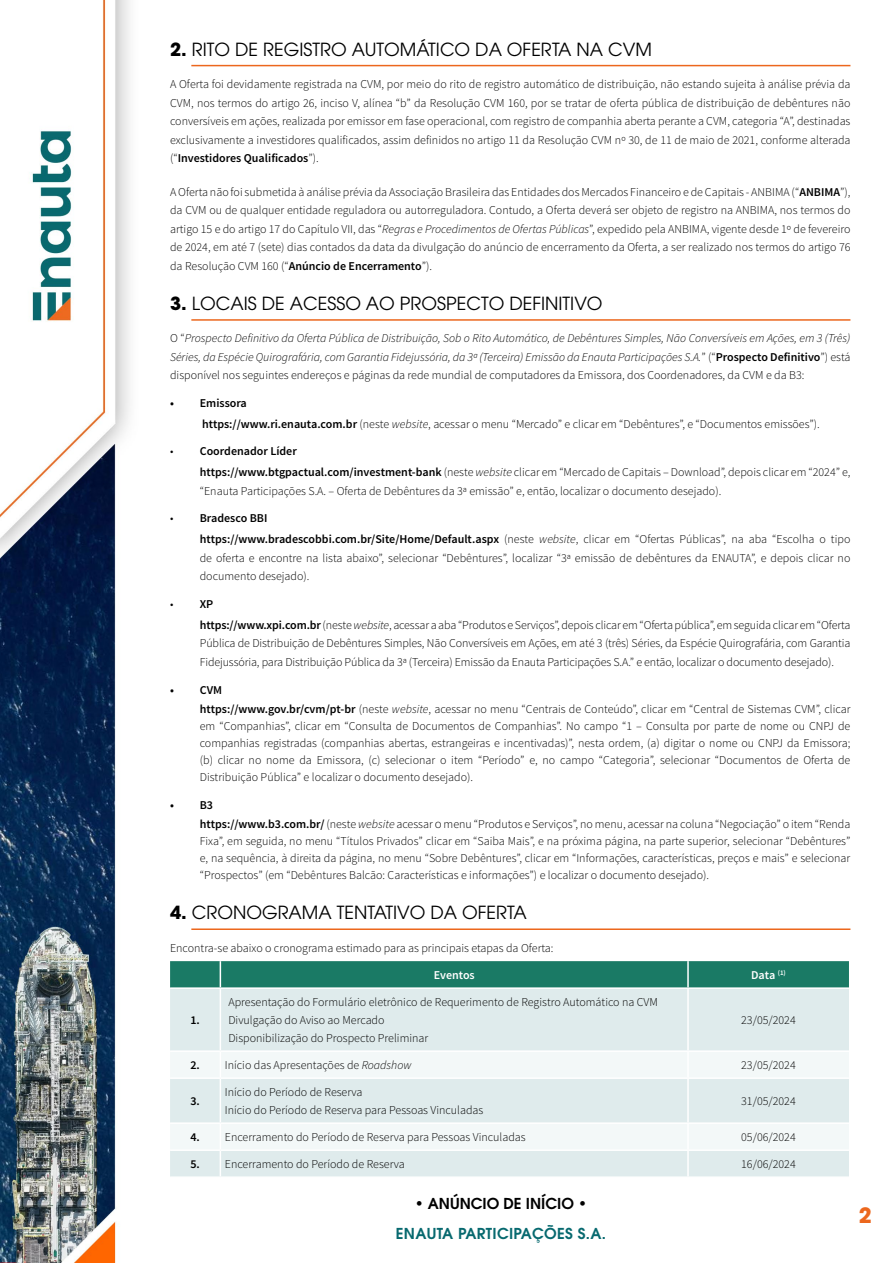
<style>
.page{position:relative;width:893px;height:1263px;background:#fff}
.page>*{position:absolute;margin:0;border:0;box-sizing:border-box;transform-origin:0 0}
.t1{font:700 21px "ITC Avant Garde Pro";color:#ec671d}
.t2{font:18px "ITC Avant Garde Pro";color:#000}
.t3{font:600 15px "ITC Avant Garde Pro";letter-spacing:.02em;color:#07696f}
.t4{font:600 15px "ITC Avant Garde Pro";color:#000}
.t5{font:300 12px/18.6px "Source Sans Pro";color:#000}
.t6{font:italic 300 12px/18.6px "Source Sans Pro";color:#000;text-align:justify}
.t7{font:600 12px/20.9px "Source Sans Pro";color:#000}
.t8{font:600 12px "Source Sans Pro";color:#fff}
.s1{font-weight:700}
.s2{font-weight:600}
.s3{font-style:italic}
.s4{font-style:normal}
.s5{font-weight:600;font-style:normal}
.s6{font-weight:300}
.s7{font-weight:300;font-style:italic}
</style>
<div class="page">
<img style="left:0;top:0;width:851px;height:1263px">
<hr style="left:191px;top:65px;width:659px;height:1px;background:#ec671d">
<hr style="left:191px;top:319px;width:659px;height:2px;background:#ec671d">
<hr style="left:191px;top:928px;width:659px;height:2px;background:#ec671d">
<div style="left:170px;top:989px;width:679px;height:187px;background:#dfebec"></div>
<svg style="left:170px;top:1052px;width:679px;height:97px;fill:#f3f8f8"></svg>
<div style="left:170px;top:961px;width:679px;height:26px;background:#1a7a65"></div>
<hr style="left:687px;top:961px;width:2px;height:26px;background:#fff">
<hr style="left:170px;top:987px;width:50px;height:2px;background:#fff">
<hr style="left:220px;top:987px;width:468px;height:2px;background:#fff">
<hr style="left:220px;top:989px;width:1px;height:61px;background:#fff">
<hr style="left:688px;top:987px;width:161px;height:2px;background:#fff">
<hr style="left:687px;top:989px;width:2px;height:61px;background:#fff">
<hr style="left:170px;top:1050px;width:50px;height:2px;background:#fff">
<hr style="left:220px;top:1050px;width:468px;height:2px;background:#fff">
<svg style="left:220px;top:1052px;width:1px;height:25px"></svg>
<hr style="left:688px;top:1050px;width:161px;height:2px;background:#fff">
<hr style="left:687px;top:1052px;width:2px;height:25px;background:#fff">
<hr style="left:170px;top:1077px;width:50px;height:2px;background:#fff">
<hr style="left:220px;top:1077px;width:468px;height:2px;background:#fff">
<hr style="left:220px;top:1079px;width:1px;height:43px;background:#fff">
<hr style="left:688px;top:1077px;width:161px;height:2px;background:#fff">
<hr style="left:687px;top:1079px;width:2px;height:43px;background:#fff">
<hr style="left:170px;top:1122px;width:50px;height:2px;background:#fff">
<hr style="left:220px;top:1122px;width:468px;height:2px;background:#fff">
<hr style="left:688px;top:1122px;width:161px;height:2px;background:#fff">
<hr style="left:687px;top:1124px;width:2px;height:25px;background:#fff">
<hr style="left:170px;top:1149px;width:50px;height:2px;background:#fff">
<hr style="left:220px;top:1149px;width:468px;height:2px;background:#fff">
<svg style="left:220px;top:1124px;width:1px;height:52px"></svg>
<hr style="left:688px;top:1149px;width:161px;height:2px;background:#fff">
<hr style="left:687px;top:1151px;width:2px;height:25px;background:#fff">
<hr style="left:170px;top:1176px;width:50px;height:2px;background:#fff">
<hr style="left:220px;top:1176px;width:468px;height:2px;background:#fff">
<hr style="left:688px;top:1176px;width:161px;height:2px;background:#fff">
<h2 class="t2" style="left:170px;top:38px;width:483px"><span class="s1">2.</span> RITO DE REGISTRO AUTOMÁTICO DA OFERTA NA CVM</h2>
<p class="t5" style="left:170px;top:75px;width:682px;text-align:justify">A Oferta foi devidamente registrada na CVM, por meio do rito de registro automático de distribuição, não estando sujeita à análise prévia da CVM, nos termos do artigo 26, inciso V, alínea “b” da Resolução CVM 160, por se tratar de oferta pública de distribuição de debêntures não conversíveis em ações, realizada por emissor em fase operacional, com registro de companhia aberta perante a CVM, categoria “A”, destinadas exclusivamente a investidores qualificados, assim definidos no artigo 11 da Resolução CVM nº 30, de 11 de maio de 2021, conforme alterada (“<span class="s2">Investidores Qualificados</span>”).</p>
<p class="t5" style="left:170px;top:182px;width:682px;text-align:justify">A Oferta não foi submetida à análise prévia da Associação Brasileira das Entidades dos Mercados Financeiro e de Capitais - ANBIMA (“<span class="s2">ANBIMA</span>”), da CVM ou de qualquer entidade reguladora ou autorreguladora. Contudo, a Oferta deverá ser objeto de registro na ANBIMA, nos termos do artigo 15 e do artigo 17 do Capítulo VII, das “<span class="s3">Regras e Procedimentos de Ofertas Públicas</span>”, expedido pela ANBIMA, vigente desde 1º de fevereiro de 2024, em até 7 (sete) dias contados da data da divulgação do anúncio de encerramento da Oferta, a ser realizado nos termos do artigo 76 da Resolução CVM 160 (“<span class="s2">Anúncio de Encerramento</span>”).</p>
<h2 class="t2" style="left:170px;top:292px;width:434px"><span class="s1">3.</span> LOCAIS DE ACESSO AO PROSPECTO DEFINITIVO</h2>
<p class="t6" style="left:170px;top:329px;width:682px"><span class="s4">O “</span>Prospecto Definitivo da Oferta Pública de Distribuição, Sob o Rito Automático, de Debêntures Simples, Não Conversíveis em Ações, em 3 (Três)<br>Séries, da Espécie Quirografária, com Garantia Fidejussória, da 3ª (Terceira) Emissão da Enauta Participações S.A.<span class="s4">” (“</span><span class="s5">Prospecto Definitivo</span><span class="s4">”) está disponível nos seguintes endereços e páginas da rede mundial de computadores da Emissora, dos Coordenadores, da CVM e da B3:</span></p>
<p class="t5" style="left:202px;top:393px;width:619px;line-height:20.9px;text-indent:-32px"><span class="s2">• Emissora<br>https://www.ri.enauta.com.br</span> (neste <span class="s3">website</span>, acessar o menu “Mercado” e clicar em “Debêntures”, e “Documentos emissões”).</p>
<p class="t5" style="left:200px;top:441px;width:652px;line-height:20.9px;text-indent:-30px">• <span class="s2">Coordenador Líder<br>https://www.btgpactual.com/investment-bank</span> (neste <span class="s3">website</span> clicar em “Mercado de Capitais – Download”, depois clicar em “2024” e,</p>
<p class="t5" style="left:200px;top:482px;width:523px">“Enauta Participações S.A. – Oferta de Debêntures da 3ª emissão” e, então, localizar o documento desejado).</p>
<p class="t7" style="left:200px;top:508px;width:652px;text-indent:-30px"><span class="s6">•</span> Bradesco BBI<br>https://www.bradescobbi.com.br/Site/Home/Default.aspx <span class="s6">(neste</span> <span class="s7">website</span><span class="s6">, clicar em “Ofertas Públicas”, na aba “Escolha o tipo</span></p>
<p class="t5" style="left:200px;top:549px;width:652px">de oferta e encontre na lista abaixo”, selecionar “Debêntures”, localizar “3ª emissão de debêntures da ENAUTA”, e depois clicar no documento desejado).</p>
<p class="t5" style="left:200px;top:594px;width:652px;line-height:20.9px;text-indent:-30px">• <span class="s2">XP<br>https://www.xpi.com.br</span> (neste <span class="s3">website</span>, acessar a aba “Produtos e Serviços”, depois clicar em “Oferta pública”, em seguida clicar em “Oferta</p>
<p class="t5" style="left:200px;top:634px;width:652px">Pública de Distribuição de Debêntures Simples, Não Conversíveis em Ações, em até 3 (três) Séries, da Espécie Quirografária, com Garantia<br>Fidejussória, para Distribuição Pública da 3ª (Terceira) Emissão da Enauta Participações S.A.” e então, localizar o documento desejado).</p>
<p class="t5" style="left:200px;top:680px;width:652px;line-height:19.4px;text-indent:-30px"><span class="s2">• CVM<br>https://www.gov.br/cvm/pt-br</span> (neste <span class="s3">website</span>, acessar no menu “Centrais de Conteúdo”, clicar em “Central de Sistemas CVM”, clicar</p>
<p class="t5" style="left:200px;top:717px;width:652px;line-height:17.1px;text-align:justify">em “Companhias”, clicar em “Consulta de Documentos de Companhias”. No campo “1 – Consulta por parte de nome ou CNPJ de companhias registradas (companhias abertas, estrangeiras e incentivadas)”, nesta ordem, (a) digitar o nome ou CNPJ da Emissora; (b) clicar no nome da Emissora, (c) selecionar o item “Período” e, no campo “Categoria”, selecionar “Documentos de Oferta de Distribuição Pública” e localizar o documento desejado).</p>
<p class="t5" style="left:200px;top:795px;width:652px;line-height:19.4px;text-indent:-30px"><span class="s2">• B3<br>https://www.b3.com.br/</span> (neste <span class="s3">website</span> acessar O menu “Produtos e Serviços”, no menu, acessar na coluna “Negociação” o item “Renda</p>
<p class="t5" style="left:200px;top:833px;width:652px;line-height:17.1px;text-align:justify">Fixa”, em seguida, no menu “Títulos Privados” clicar em “Saiba Mais”, e na próxima página, na parte superior, selecionar “Debêntures” e, na sequência, à direita da página, no menu “Sobre Debêntures”, clicar em “Informações, características, preços e mais” e selecionar “Prospectos” (em “Debêntures Balcão: Características e informações”) e localizar o documento desejado).</p>
<h2 class="t2" style="left:170px;top:902px;width:358px"><span class="s1">4.</span> CRONOGRAMA TENTATIVO DA OFERTA</h2>
<p class="t5" style="left:170px;top:938px;width:385px">Encontra-se abaixo o cronograma estimado para as principais etapas da Oferta:</p>
<p class="t8" style="left:434px;top:967px;width:43px">Eventos</p>
<p class="t8" style="left:751px;top:967px;width:36px">Data <sup>(1)</sup></p>
<p class="t7" style="left:190px;top:1010px;width:11px">1.</p>
<p class="t5" style="left:228px;top:993px;width:431px;line-height:18px">Apresentação do Formulário eletrônico de Requerimento de Registro Automático na CVM<br>Divulgação do Aviso ao Mercado<br>Disponibilização do Prospecto Preliminar</p>
<p class="t5" style="left:741px;top:1011px;width:56px">23/05/2024</p>
<p class="t5" style="left:190px;top:1056px;width:223px"><span class="s2">2.</span> Início das Apresentações de <span class="s3">Roadshow</span></p>
<p class="t5" style="left:741px;top:1056px;width:56px">23/05/2024</p>
<p class="t7" style="left:190px;top:1091px;width:11px">3.</p>
<p class="t5" style="left:225px;top:1083px;width:260px;line-height:18px">Início do Período de Reserva<br>Início do Período de Reserva para Pessoas Vinculadas</p>
<p class="t5" style="left:741px;top:1092px;width:56px">31/05/2024</p>
<p class="t5" style="left:190px;top:1128px;width:337px"><span class="s2">4.</span> Encerramento do Período de Reserva para Pessoas Vinculadas</p>
<p class="t5" style="left:741px;top:1128px;width:56px">05/06/2024</p>
<p class="t5" style="left:190px;top:1155px;width:216px"><span class="s2">5.</span> Encerramento do Período de Reserva</p>
<p class="t5" style="left:741px;top:1155px;width:56px">16/06/2024</p>
<p class="t4" style="left:415px;top:1194px;width:174px">• ANÚNCIO DE INÍCIO •</p>
<p class="t3" style="left:396px;top:1223px;width:212px">ENAUTA PARTICIPAÇÕES S.A.</p>
<h1 class="t1" style="left:859px;top:1201px;width:14px">2</h1>
</div>
